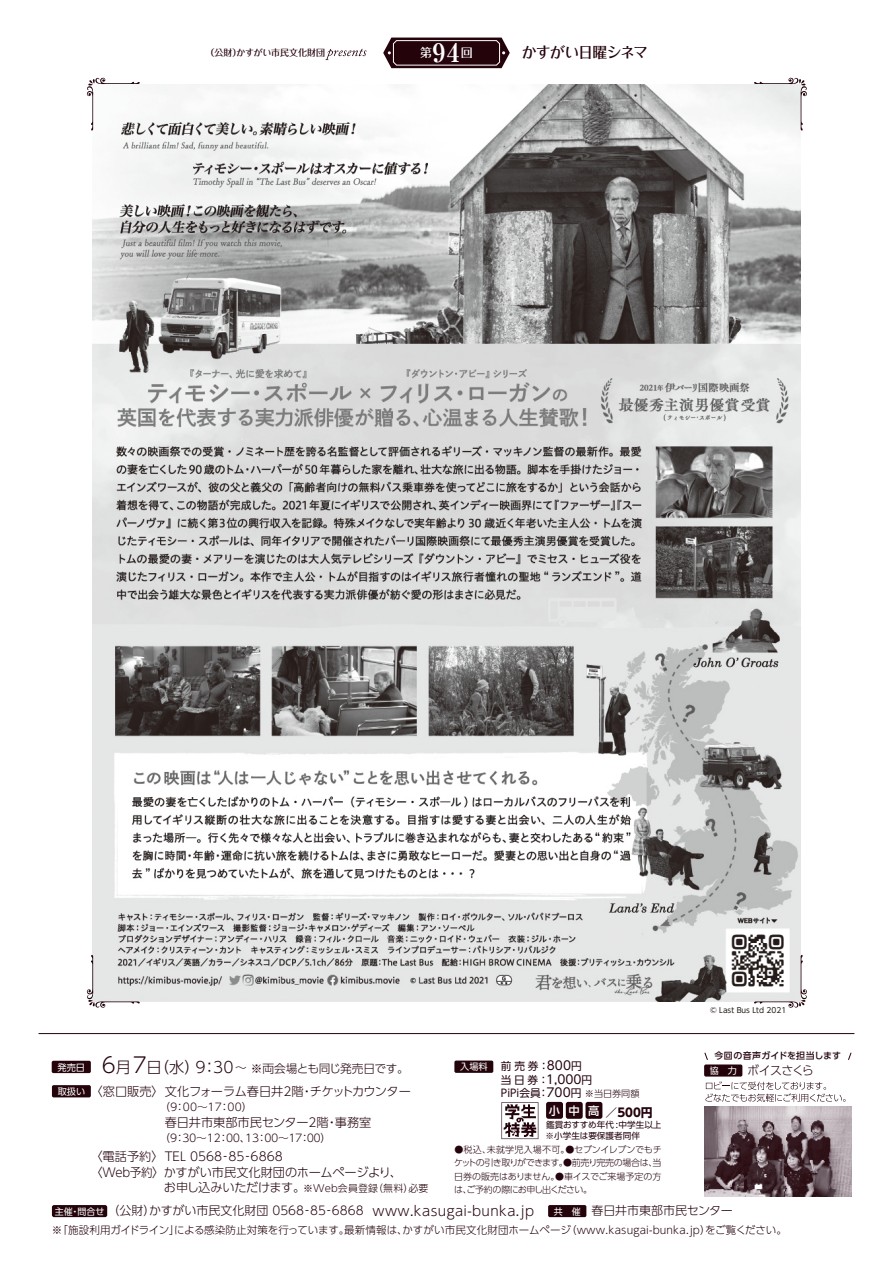
<style>
.page{position:relative;width:893px;height:1263px;background:#fff}
.page>*{position:absolute;margin:0;border:0;box-sizing:border-box;transform-origin:0 0}
.t1{font:500 15px "Folk Pro";letter-spacing:-.055em;color:#24030b}
.t2{font:300 12.15px "UD Shin Go Pro";color:#24030b}
.t3{font:300 12.15px "UD Shin Go Pro";letter-spacing:-.04em;color:#24030b}
.t4{font:300 12.15px "UD Shin Go Pro";letter-spacing:-.03em;color:#24030b}
.t5{font:300 12px "UD Shin Go Pro";color:#24030b}
.t6{font:300 12px "UD Shin Go Pro";letter-spacing:-.02em;color:#24030b}
.t7{font:500 12px "Folk Pro";color:#fff}
.t8{font:700 11.85px "UD Shin Go Pro";color:#24030b}
.t9{font:300 11.7px "UD Shin Go Pro";letter-spacing:-.035em;color:#24030b}
.t10{font:300 10.65px "UD Shin Go Pro";letter-spacing:-.19em;color:#24030b}
.t11{font:10.65px/13.5px "UD Shin Go Pro";color:#24030b}
.t12{font:300 10.5px "UD Shin Go Pro";letter-spacing:.02em;color:#24030b}
.t13{font:300 9.9px "UD Shin Go Pro";letter-spacing:.015em;color:#24030b}
.t14{font:9.15px "UD Shin Go Pro";color:#fff}
.t15{font:300 9px/13.5px "UD Shin Go Pro";letter-spacing:-.035em;color:#24030b;text-align:justify}
.t16{font:500 9px "UD Shin Go Pro";letter-spacing:.02em;color:#24030b}
.t17{font:500 9px "Folk Pro";color:#24030b}
.t18{font:8.55px "UD Shin Go Pro";color:#24030b}
.t19{font:7.5px "UD Shin Go Pro";color:#221815}
.s1{font-family:"Ryumin Pro";font-weight:700;font-size:25.5px}
.s2{font-size:21.3px}
.s3{font-size:15.3px}
.s4{font-weight:400;font-size:9.15px;color:#fff}
.s5{font-size:12.15px}
.s6{font-weight:300;font-size:9.15px}
.s7{font-weight:400;font-size:9px;color:#fff}
.s8{font-size:13.5px}
</style>
<div class="page">
<div style="left:704px;top:1064px;width:38px;height:12px;background:#24030b;border-radius:2px"></div>
<img style="left:705px;top:1107px;width:146px;height:89px">
<svg style="left:705px;top:1081px;width:141px;height:21px"></svg>
<svg style="left:704px;top:1052px;width:4px;height:8px"></svg>
<svg style="left:848px;top:1052px;width:4px;height:8px"></svg>
<div style="left:454px;top:1060px;width:39px;height:13px;background:#24030b;border-radius:2px"></div>
<div style="left:585px;top:1102px;width:17px;height:17px;background:#24030b;border-radius:2px"></div>
<div style="left:566px;top:1102px;width:17px;height:17px;background:#24030b;border-radius:2px"></div>
<div style="left:546px;top:1102px;width:17px;height:17px;background:#24030b;border-radius:2px"></div>
<svg style="left:501px;top:1102px;width:37px;height:37px"></svg>
<svg style="left:383px;top:38px;width:127px;height:30px;background:#41252c"></svg>
<div style="left:52px;top:1061px;width:39px;height:12px;background:#24030b;border-radius:2px"></div>
<div style="left:52px;top:1085px;width:39px;height:12px;background:#24030b;border-radius:2px"></div>
<div style="left:548px;top:1205px;width:38px;height:12px;background:#24030b;border-radius:2px"></div>
<div style="left:52px;top:1205px;width:55px;height:12px;background:#24030b;border-radius:2px"></div>
<hr style="left:39px;top:1033px;width:815px;height:1px;background:#24030b">
<svg style="left:325px;top:49px;width:42px;height:11px"></svg>
<img style="left:93px;top:84px;width:708px;height:918px">
<svg style="left:86px;top:77px;width:54px;height:54px"></svg>
<svg style="left:753px;top:77px;width:54px;height:54px"></svg>
<svg style="left:86px;top:954px;width:54px;height:54px"></svg>
<svg style="left:753px;top:954px;width:54px;height:54px"></svg>
<p class="t17" style="left:205px;top:45px;width:121px">（公財）かすがい市民文化財団</p>
<h3 class="t7" style="left:420px;top:43px;width:54px">第<span class="s1">94</span>回</h3>
<h1 class="t1" style="left:522px;top:40px;width:128px">かすがい日曜シネマ</h1>
<p class="t14" style="left:58px;top:1060px;width:29px">発売日</p>
<p class="t9" style="left:102px;top:1059px;width:309px"><span class="s2">6</span><span class="s3">月</span><span class="s2">7</span><span class="s3">日（水）9：30</span> ～ ※両会場とも同じ発売日です。</p>
<h2 class="t3" style="left:58px;top:1082px;width:355px"><span class="s4">取扱い</span>〈窓口販売〉文化フォーラム春日井２階・チケットカウンター</h2>
<p class="t10" style="left:160px;top:1099px;width:95px">（９：00～１7：00）</p>
<h2 class="t2" style="left:165px;top:1112px;width:208px">春日井市東部市民センター2階・事務室</h2>
<p class="t10" style="left:160px;top:1129px;width:173px">（9：3０～1 2：0０、1 3：0０～１７：００）</p>
<h2 class="t4" style="left:91px;top:1162px;width:313px">〈Web予約〉かすがい市民文化財団のホームページより、</h2>
<h2 class="t2" style="left:90px;top:1146px;width:194px">〈電話予約〉TEL 0568‐85‐6868</h2>
<p class="t13" style="left:164px;top:1180px;width:266px"><span class="s5">お申し込みいただけます。</span>※Web会員登録（無料）必要</p>
<p class="t14" style="left:460px;top:1059px;width:29px">入場料</p>
<p class="t11" style="left:501px;top:1059px;width:140px">前売券：<span class="s5">800</span>円<br>当日券：<span class="s5">1,000</span>円<br>PiPi会員：<span class="s5">700</span>円 <span class="s6">※当日券同額</span></p>
<h3 class="t8" style="left:549px;top:1103px;width:105px"><sup>小</sup> <sup>中</sup> <sup>高</sup>／500円</h3>
<p class="t18" style="left:546px;top:1118px;width:117px">鑑賞おすすめ年代 :中学生以上</p>
<p class="t15" style="left:454px;top:1142px;width:209px">●税込、未就学児入場不可。●セブンイレブンでもチケットの引き取りができます。●前売り完売の場合は、当日券の販売はありません。●車イスでご来場予定の方は、ご予約の際にお申し出ください。</p>
<p class="t18" style="left:546px;top:1128px;width:96px">※小学生は要保護者同伴</p>
<p class="t19" style="left:710px;top:1004px;width:78px">© Last Bus Ltd 2021</p>
<p class="t16" style="left:714px;top:1049px;width:128px">今回の音声ガイドを担当します</p>
<h3 class="t5" style="left:710px;top:1061px;width:106px"><span class="s7">協　力</span> ボイスさくら</h3>
<h3 class="t5" style="left:55px;top:1201px;width:481px"><span class="s7">主催・問合せ</span>（公財）かすがい市民文化財団 0568‐85‐6868 <span class="s8">www.kasugai-bunka.jp</span></h3>
<h3 class="t6" style="left:554px;top:1201px;width:181px"><span class="s7">共　催</span> 春日井市東部市民センター</h3>
<p class="t12" style="left:52px;top:1222px;width:736px">※「施設利用ガイドライン」による感染防止対策を行っています。最新情報は、かすがい市民文化財団ホームページ（www.kasugai-bunka.jp）をご覧ください。</p>
</div>
